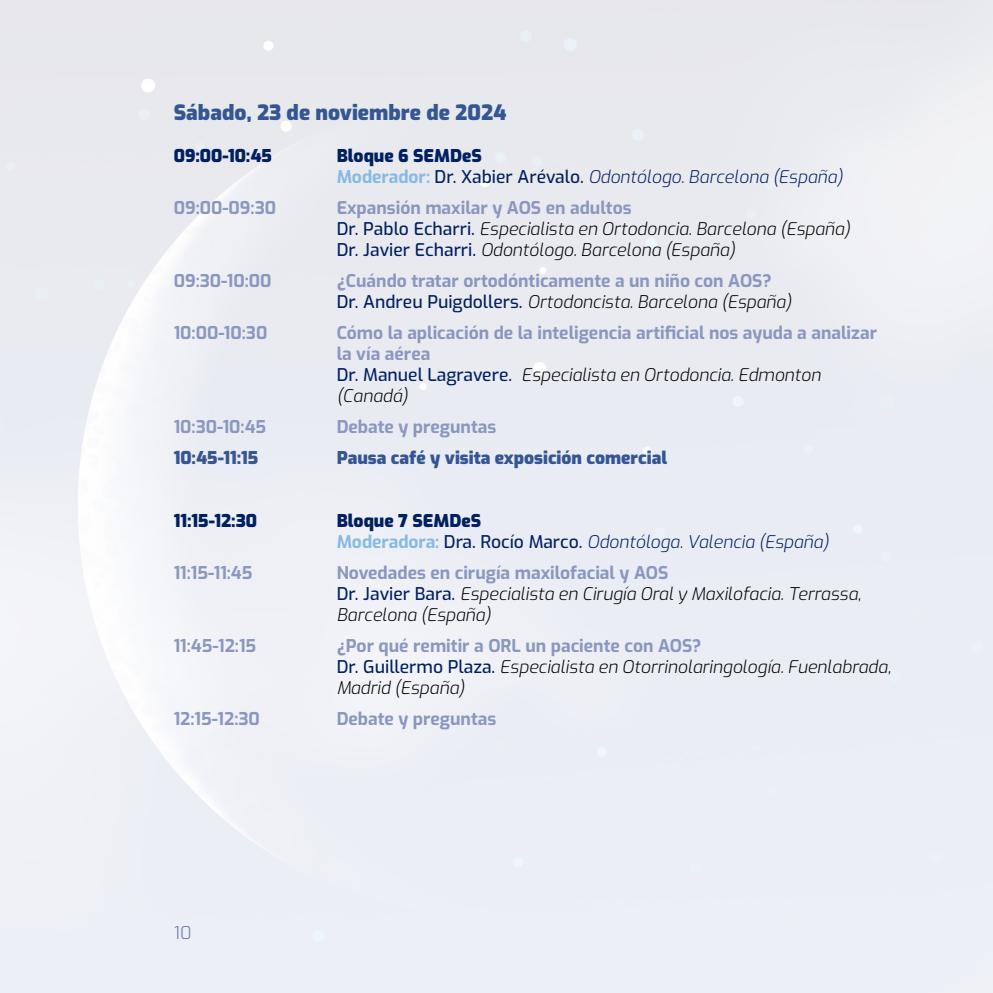
<style>
.page{position:relative;width:993px;height:993px;background:#fff}
.page>*{position:absolute;margin:0;border:0;box-sizing:border-box;transform-origin:0 0}
.DIA{font:900 21px "Exo";color:#355692}
.t1{font:italic 300 17.5px/21px "Exo";color:#000}
.HORA{font:700 17.5px/21px "Exo";color:#8a97be}
.t2{font:italic 300 17.5px "Exo";color:#002060}
.t3{font:900 17.5px "Exo";color:#002060}
.t4{font:900 17.5px "Exo";color:#355692}
.t5{font:300 17.5px "Exo";color:#6978ab}
.s1{font-weight:700;font-style:normal;color:#85bbe3}
.s2{font-weight:500;font-style:normal}
.s3{font-weight:500;font-style:normal;color:#002060}
</style>
<div class="page">
<p class="DIA" style="left:174px;top:97px;width:334px">Sábado, 23 de noviembre de 2024</p>
<p class="t3" style="left:174px;top:143px;width:100px">09:00-10:45</p>
<p class="t3" style="left:336px;top:143px;width:147px">Bloque 6 SEMDeS</p>
<p class="t2" style="left:336px;top:164px;width:507px"><span class="s1">Moderador:</span> <span class="s2">Dr. Xabier Arévalo.</span> Odontólogo. Barcelona (España)</p>
<p class="HORA" style="left:174px;top:197px;width:104px">09:00-09:30</p>
<p class="HORA" style="left:336px;top:197px;width:296px">Expansión maxilar y AOS en adultos</p>
<p class="t1" style="left:336px;top:217px;width:515px"><span class="s3">Dr. Pablo Echarri.</span> Especialista en Ortodoncia. Barcelona (España)<br><span class="s3">Dr. Javier Echarri.</span> Odontólogo. Barcelona (España)</p>
<p class="HORA" style="left:174px;top:269px;width:99px">09:30-10:00</p>
<p class="HORA" style="left:336px;top:269px;width:436px">¿Cuándo tratar ortodónticamente a un niño con AOS?</p>
<p class="t1" style="left:336px;top:290px;width:456px"><span class="s3">Dr. Andreu Puigdollers.</span> Ortodoncista. Barcelona (España)</p>
<p class="HORA" style="left:174px;top:321px;width:95px">10:00-10:30</p>
<p class="HORA" style="left:336px;top:321px;width:541px">Cómo la aplicación de la inteligencia artificial nos ayuda a analizar la vía aérea</p>
<p class="t1" style="left:336px;top:363px;width:485px"><span class="s3">Dr. Manuel Lagravere.</span> Especialista en Ortodoncia. Edmonton (Canadá)</p>
<p class="HORA" style="left:174px;top:415px;width:94px">10:30-10:45</p>
<p class="HORA" style="left:336px;top:415px;width:161px">Debate y preguntas</p>
<p class="t4" style="left:174px;top:445px;width:86px">10:45-11:15</p>
<p class="t4" style="left:336px;top:445px;width:332px">Pausa café y visita exposición comercial</p>
<p class="t3" style="left:174px;top:508px;width:85px">11:15-12:30</p>
<p class="t3" style="left:336px;top:508px;width:146px">Bloque 7 SEMDeS</p>
<p class="t2" style="left:336px;top:529px;width:493px"><span class="s1">Moderadora:</span> <span class="s2">Dra. Rocío Marco.</span> Odontóloga. Valencia (España)</p>
<p class="HORA" style="left:174px;top:561px;width:80px">11:15-11:45</p>
<p class="HORA" style="left:336px;top:561px;width:333px">Novedades en cirugía maxilofacial y AOS</p>
<p class="t1" style="left:336px;top:582px;width:526px"><span class="s3">Dr. Javier Bara.</span> Especialista en Cirugía Oral y Maxilofacia. Terrassa,<br>Barcelona (España)</p>
<p class="HORA" style="left:174px;top:634px;width:84px">11:45-12:15</p>
<p class="HORA" style="left:336px;top:634px;width:366px">¿Por qué remitir a ORL un paciente con AOS?</p>
<p class="t1" style="left:336px;top:655px;width:555px"><span class="s3">Dr. Guillermo Plaza.</span> Especialista en Otorrinolaringología. Fuenlabrada,<br>Madrid (España)</p>
<p class="HORA" style="left:174px;top:707px;width:88px">12:15-12:30</p>
<p class="HORA" style="left:336px;top:707px;width:161px">Debate y preguntas</p>
<p class="t5" style="left:174px;top:919px;width:19px">10</p>
</div>
